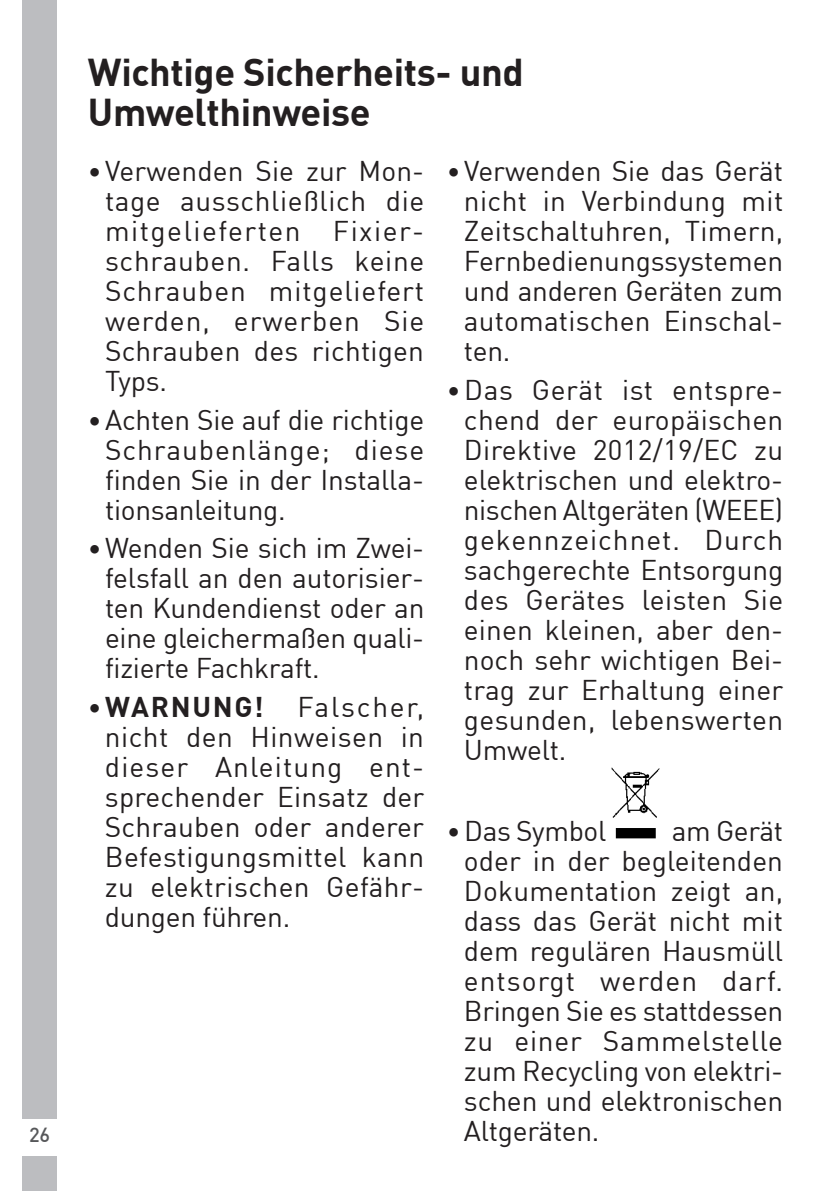
<style>
.page{position:relative;width:840px;height:1191px;background:#fff}
.page>*{position:absolute;margin:0;border:0;box-sizing:border-box;transform-origin:0 0}
.Unite_Baslik_Guvenli{font:700 38px/40px "Grundig DIN";letter-spacing:-.01em;color:#231f20}
.t1{font:28px/30px "Grundig DIN";letter-spacing:-.005em;color:#231f20;text-align:justify}
.t2{font:20px "Grundig DIN Medium";color:#57585a}
.s1{font-size:26px}
.s2{font-weight:700}
</style>
<div class="page">
<div style="left:23px;top:0;width:34px;height:1119px;background:#bcbdc0"></div>
<div style="left:23px;top:1157px;width:34px;height:34px;background:#bcbdc0"></div>
<img style="left:611px;top:767px;width:48px;height:72px">
<p class="t2" style="left:29px;top:1121px;width:22px">26</p>
<p class="Unite_Baslik_Guvenli" style="left:88px;top:51px;width:437px">Wichtige Sicherheits- und<br>Umwelthinweise</p>
<p class="t1" style="left:463px;top:156px;width:321px;text-indent:-17px"><span class="s1">•</span> Verwenden Sie das Gerät nicht in Verbindung mit Zeitschaltuhren, Timern, Fernbedienungssystemen und anderen Geräten zum automatischen Einschal&shy;ten.</p>
<p class="t1" style="left:463px;top:374px;width:320px;text-indent:-17px"><span class="s1">•</span> Das Gerät ist entspre&shy;chend der europäischen Direktive 2012/19/EC zu elektrischen und elektro&shy;nischen Altgeräten (WEEE) gekennzeichnet. Durch sachgerechte Entsorgung des Gerätes leisten Sie einen kleinen, aber den&shy;noch sehr wichtigen Bei&shy;trag zur Erhaltung einer gesunden, lebenswerten Umwelt.</p>
<p class="t1" style="left:105px;top:156px;width:321px;text-indent:-17px"><span class="s1">•</span> Verwenden Sie zur Mon&shy;tage ausschließlich die mitgelieferten Fixier&shy;schrauben. Falls keine Schrauben mitgeliefert werden, erwerben Sie Schrauben des richtigen Typs.</p>
<p class="t1" style="left:105px;top:404px;width:321px;text-indent:-17px"><span class="s1">•</span> Achten Sie auf die richtige Schraubenlänge; diese finden Sie in der Installa&shy;tionsanleitung.</p>
<p class="t1" style="left:105px;top:533px;width:321px;text-indent:-17px"><span class="s1">•</span> Wenden Sie sich im Zwei&shy;felsfall an den autorisier&shy;ten Kundendienst oder an eine gleichermaßen quali&shy;fizierte Fachkraft.</p>
<p class="t1" style="left:105px;top:691px;width:321px;text-indent:-17px"><span class="s1">•</span> <span class="s2">WARNUNG!</span> Falscher, nicht den Hinweisen in dieser Anleitung ent&shy;sprechender Einsatz der Schrauben oder anderer Befestigungsmittel kann zu elektrischen Gefähr&shy;dungen führen.</p>
<p class="t1" style="left:446px;top:815px;width:161px"><span class="s1">•</span> Das Symbol</p>
<p class="t1" style="left:463px;top:815px;width:320px;text-indent:208px">am Gerät oder in der begleitenden Dokumentation zeigt an, dass das Gerät nicht mit dem regulären Hausmüll entsorgt werden darf.<br>Bringen Sie es stattdessen zu einer Sammelstelle zum Recycling von elektri&shy;schen und elektronischen Altgeräten.</p>
</div>
